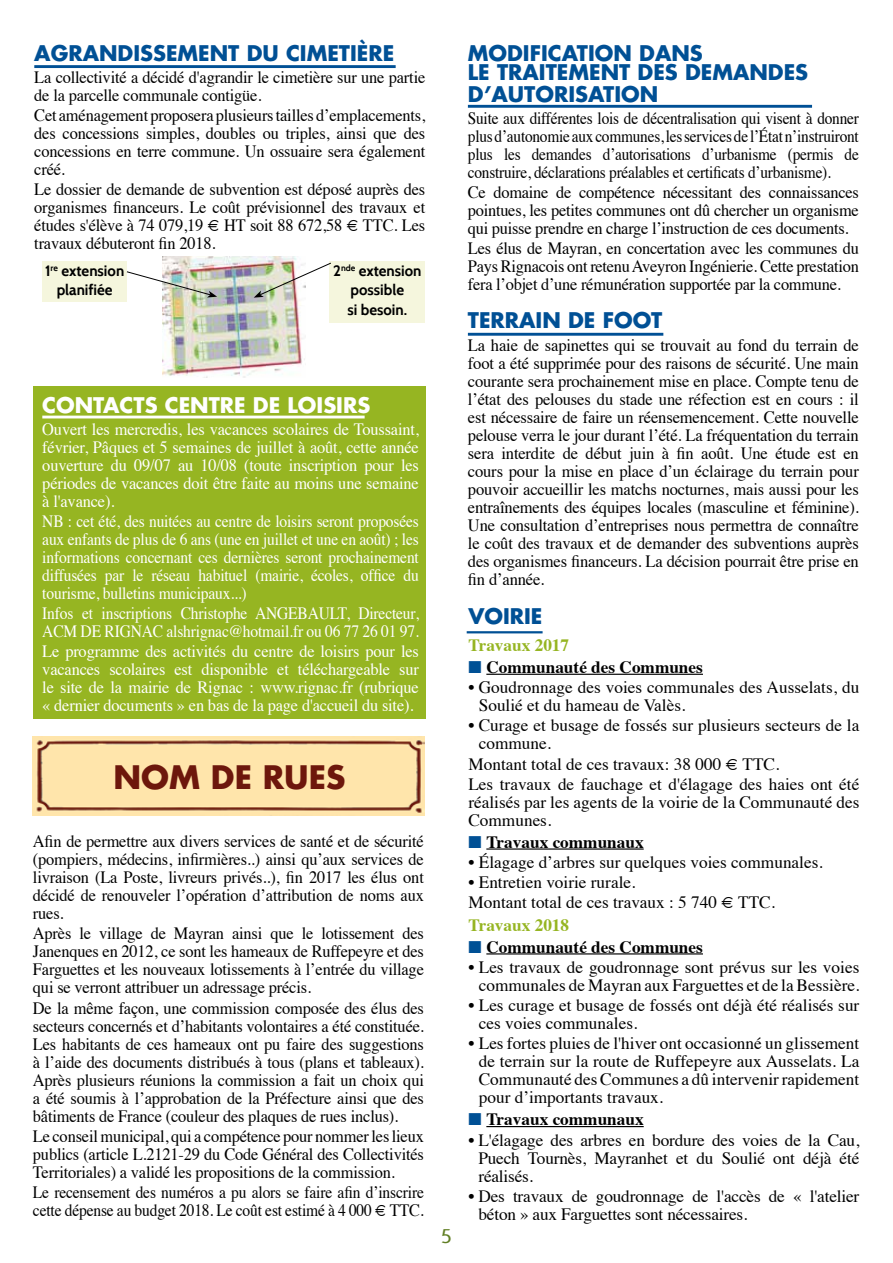
<style>
.page{position:relative;width:893px;height:1263px;background:#fff}
.page>*{position:absolute;margin:0;border:0;box-sizing:border-box;transform-origin:0 0}
.t1{font:700 31.5px "Futura Std";color:#6d170c}
.t2{font:700 21px/19.5px "Futura Std";color:#005095}
.t3{font:700 21px "Futura Std";color:#fff}
.t4{font:18px "Arquitectura";color:#607e23;scale:1.5 1}
.t5{font:17.25px/18px "Times";letter-spacing:-.01em;color:#000;text-align:justify;scale:.95 1}
.t6{font:17.25px/18px "Times";letter-spacing:-.01em;color:#000}
.t7{font:17.25px/18px "Times";letter-spacing:-.01em;color:#000;text-align:justify;scale:.96 1}
.t8{font:17.25px/18px "Times";letter-spacing:-.01em;color:#fff;text-align:justify;scale:.95 1}
.t9{font:17.25px/18px "Times";letter-spacing:-.01em;color:#fff;text-align:justify;scale:.9 1}
.t10{font:17.25px/18px "Times";letter-spacing:-.01em;color:#000;text-align:justify;scale:.89 1}
.t11{font:17.25px/18px "Times";letter-spacing:-.01em;color:#000;scale:.9 1}
.t12{font:700 17.25px "Times";color:#000}
.t13{font:700 17.25px "Times";color:#96b522}
.t14{font:700 15px/19.2px "Cabin";color:#000;text-align:center}
.s1{color:#005095}
</style>
<div class="page">
<hr style="left:486px;top:674px;width:217px;height:1px;background:#000">
<hr style="left:486px;top:848px;width:158px;height:2px;background:#000">
<hr style="left:486px;top:953px;width:217px;height:1px;background:#000">
<hr style="left:486px;top:1126px;width:158px;height:1px;background:#000">
<hr style="left:467px;top:631px;width:76px;height:2px;background:#005095">
<hr style="left:468px;top:105px;width:344px;height:3px;background:#005095">
<hr style="left:34px;top:65px;width:362px;height:3px;background:#005095">
<img style="left:163px;top:256px;width:142px;height:121px">
<div style="left:43px;top:262px;width:84px;height:40px;background:#f5f6dd"></div>
<div style="left:329px;top:262px;width:96px;height:61px;background:#f5f6dd"></div>
<img style="left:126px;top:271px;width:91px;height:26px">
<img style="left:254px;top:262px;width:77px;height:36px">
<hr style="left:468px;top:333px;width:195px;height:3px;background:#005095">
<div style="left:33px;top:386px;width:392px;height:332px;background:#96b522"></div>
<hr style="left:42px;top:416px;width:323px;height:2px;background:#fff">
<img style="left:33px;top:737px;width:392px;height:78px">
<p class="t2" style="left:34px;top:43px;width:361px">AGRANDISSEMENT DU CIMETIÈRE</p>
<p class="t5" style="left:34px;top:67px;width:413px">La collectivité a décidé d'agrandir le cimetière sur une partie de la parcelle communale contigüe.</p>
<p class="t5" style="left:34px;top:105px;width:413px">Cet aménagement proposera plusieurs tailles d’emplacements, des concessions simples, doubles ou triples, ainsi que des concessions en terre commune. Un ossuaire sera également créé.</p>
<p class="t5" style="left:34px;top:179px;width:413px">Le dossier de demande de subvention est déposé auprès des organismes financeurs. Le coût prévisionnel des travaux et études s'élève à 74 079,19 € HT soit 88 672,58 € TTC. Les travaux débuteront fin 2018.</p>
<p class="t14" style="left:45px;top:261px;width:81px">1<sup>re</sup> extension planifiée</p>
<p class="t14" style="left:333px;top:261px;width:90px">2<sup>nde</sup> extension possible<br>si besoin.</p>
<p class="t3" style="left:42px;top:391px;width:329px">CONTACTS CENTRE DE LOISIRS</p>
<p class="t8" style="left:42px;top:418px;width:398px">Ouvert les mercredis, les vacances scolaires de Toussaint, février, Pâques et 5 semaines de juillet à août, cette année ouverture du 09/07 au 10/08 (toute inscription pour les périodes de vacances doit être faite au moins une semaine à l'avance).</p>
<p class="t9" style="left:42px;top:511px;width:420px">NB : cet été, des nuitées au centre de loisirs seront proposées aux enfants de plus de 6 ans (une en juillet et une en août) ; les informations concernant ces dernières seront prochainement diffusées par le réseau habituel (mairie, écoles, office du tourisme, bulletins municipaux...)</p>
<p class="t9" style="left:42px;top:603px;width:420px">Infos et inscriptions Christophe ANGEBAULT, Directeur,<br>ACM DE RIGNAC alshrignac@hotmail.fr ou 06 77 26 01 97.</p>
<p class="t8" style="left:42px;top:641px;width:398px">Le programme des activités du centre de loisirs pour les vacances scolaires est disponible et téléchargeable sur le site de la mairie de Rignac : www.rignac.fr (rubrique « dernier documents » en bas de la page d'accueil du site).</p>
<h1 class="t1" style="left:113px;top:756px;width:233px">NOM DE RUES</h1>
<p class="t5" style="left:33px;top:831px;width:413px">Afin de permettre aux divers services de santé et de sécurité (pompiers, médecins, infirmières..) ainsi qu’aux services de livraison (La Poste, livreurs privés..), fin 2017 les élus ont décidé de renouveler l’opération d’attribution de noms aux rues.</p>
<p class="t5" style="left:33px;top:923px;width:413px">Après le village de Mayran ainsi que le lotissement des Janenques en 2012, ce sont les hameaux de Ruffepeyre et des Farguettes et les nouveaux lotissements à l’entrée du village qui se verront attribuer un adressage précis.</p>
<p class="t5" style="left:33px;top:997px;width:413px">De la même façon, une commission composée des élus des secteurs concernés et d’habitants volontaires a été constituée.<br>Les habitants de ces hameaux ont pu faire des suggestions à l’aide des documents distribués à tous (plans et tableaux).<br>Après plusieurs réunions la commission a fait un choix qui a été soumis à l’approbation de la Préfecture ainsi que des bâtiments de France (couleur des plaques de rues inclus).</p>
<p class="t5" style="left:33px;top:1125px;width:413px">Le conseil municipal, qui a compétence pour nommer les lieux publics (article L.2121-29 du Code Général des Collectivités Territoriales) a validé les propositions de la commission.</p>
<p class="t11" style="left:33px;top:1181px;width:436px">Le recensement des numéros a pu alors se faire afin d’inscrire cette dépense au budget 2018. Le coût est estimé à 4 000 € TTC.</p>
<p class="t4" style="left:441px;top:1225px;width:9px">5</p>
<p class="t2" style="left:468px;top:43px;width:342px">MODIFICATION DANS<br>LE TRAITEMENT DES DEMANDES</p>
<p class="t2" style="left:468px;top:84px;width:192px">D’AUTORISATION</p>
<p class="t10" style="left:468px;top:108px;width:441px">Suite aux différentes lois de décentralisation qui visent à donner plus d’autonomie aux communes, les services de l’État n’instruiront plus les demandes d’autorisations d’urbanisme (permis de construire, déclarations préalables et certificats d’urbanisme).</p>
<p class="t5" style="left:468px;top:182px;width:413px">Ce domaine de compétence nécessitant des connaissances pointues, les petites communes ont dû chercher un organisme qui puisse prendre en charge l’instruction de ces documents.</p>
<p class="t5" style="left:468px;top:238px;width:413px">Les élus de Mayran, en concertation avec les communes du Pays Rignacois ont retenu Aveyron Ingénierie. Cette prestation fera l’objet d’une rémunération supportée par la commune.</p>
<p class="t2" style="left:468px;top:310px;width:196px">TERRAIN DE FOOT</p>
<p class="t7" style="left:468px;top:334px;width:409px">La haie de sapinettes qui se trouvait au fond du terrain de foot a été supprimée pour des raisons de sécurité. Une main courante sera prochainement mise en place. Compte tenu de l’état des pelouses du stade une réfection est en cours : il est nécessaire de faire un réensemencement. Cette nouvelle pelouse verra le jour durant l’été. La fréquentation du terrain sera interdite de début juin à fin août. Une étude est en cours pour la mise en place d’un éclairage du terrain pour pouvoir accueillir les matchs nocturnes, mais aussi pour les entraînements des équipes locales (masculine et féminine).<br>Une consultation d’entreprises nous permettra de connaître le coût des travaux et de demander des subventions auprès des organismes financeurs. La décision pourrait être prise en fin d’année.</p>
<p class="t2" style="left:468px;top:606px;width:76px">VOIRIE</p>
<p class="t13" style="left:468px;top:628px;width:102px">Travaux 2017</p>
<p class="t12" style="left:468px;top:651px;width:236px"><span class="s1">■</span> Communauté des Communes</p>
<p class="t6" style="left:479px;top:677px;width:382px;text-indent:-10px">• Goudronnage des voies communales des Ausselats, du<br>Soulié et du hameau de Valès.</p>
<p class="t6" style="left:479px;top:715px;width:382px;text-indent:-10px">• Curage et busage de fossés sur plusieurs secteurs de la commune.</p>
<p class="t6" style="left:468px;top:752px;width:392px;line-height:20.1px">Montant total de ces travaux: 38 000 € TTC.<br>Les travaux de fauchage et d'élagage des haies ont été</p>
<p class="t6" style="left:468px;top:791px;width:392px">réalisés par les agents de la voirie de la Communauté des<br>Communes.</p>
<p class="t12" style="left:468px;top:825px;width:177px"><span class="s1">■</span> Travaux communaux</p>
<p class="t6" style="left:468px;top:852px;width:356px">• Élagage d’arbres sur quelques voies communales.</p>
<p class="t6" style="left:468px;top:871px;width:308px;line-height:20.1px">• Entretien voirie rurale.<br>Montant total de ces travaux : 5 740 € TTC.</p>
<p class="t13" style="left:468px;top:908px;width:102px">Travaux 2018</p>
<p class="t12" style="left:468px;top:930px;width:236px"><span class="s1">■</span> Communauté des Communes</p>
<p class="t6" style="left:468px;top:957px;width:392px;text-align:center">• Les travaux de goudronnage sont prévus sur les voies communales de Mayran aux Farguettes et de la Bessière.</p>
<p class="t6" style="left:479px;top:995px;width:382px;text-indent:-10px">• Les curage et busage de fossés ont déjà été réalisés sur ces voies communales.</p>
<p class="t6" style="left:479px;top:1033px;width:382px;text-align:justify;text-indent:-10px">• Les fortes pluies de l'hiver ont occasionné un glissement de terrain sur la route de Ruffepeyre aux Ausselats. La Communauté des Communes a dû intervenir rapidement pour d’importants travaux.</p>
<p class="t12" style="left:468px;top:1103px;width:177px"><span class="s1">■</span> Travaux communaux</p>
<p class="t6" style="left:478px;top:1129px;width:382px;text-align:justify;text-indent:-10px">• L'élagage des arbres en bordure des voies de la Cau, Puech Tournès, Mayranhet et du Soulié ont déjà été réalisés.</p>
<p class="t6" style="left:478px;top:1185px;width:382px;text-indent:-10px">• Des travaux de goudronnage de l'accès de « l'atelier béton » aux Farguettes sont nécessaires.</p>
</div>
